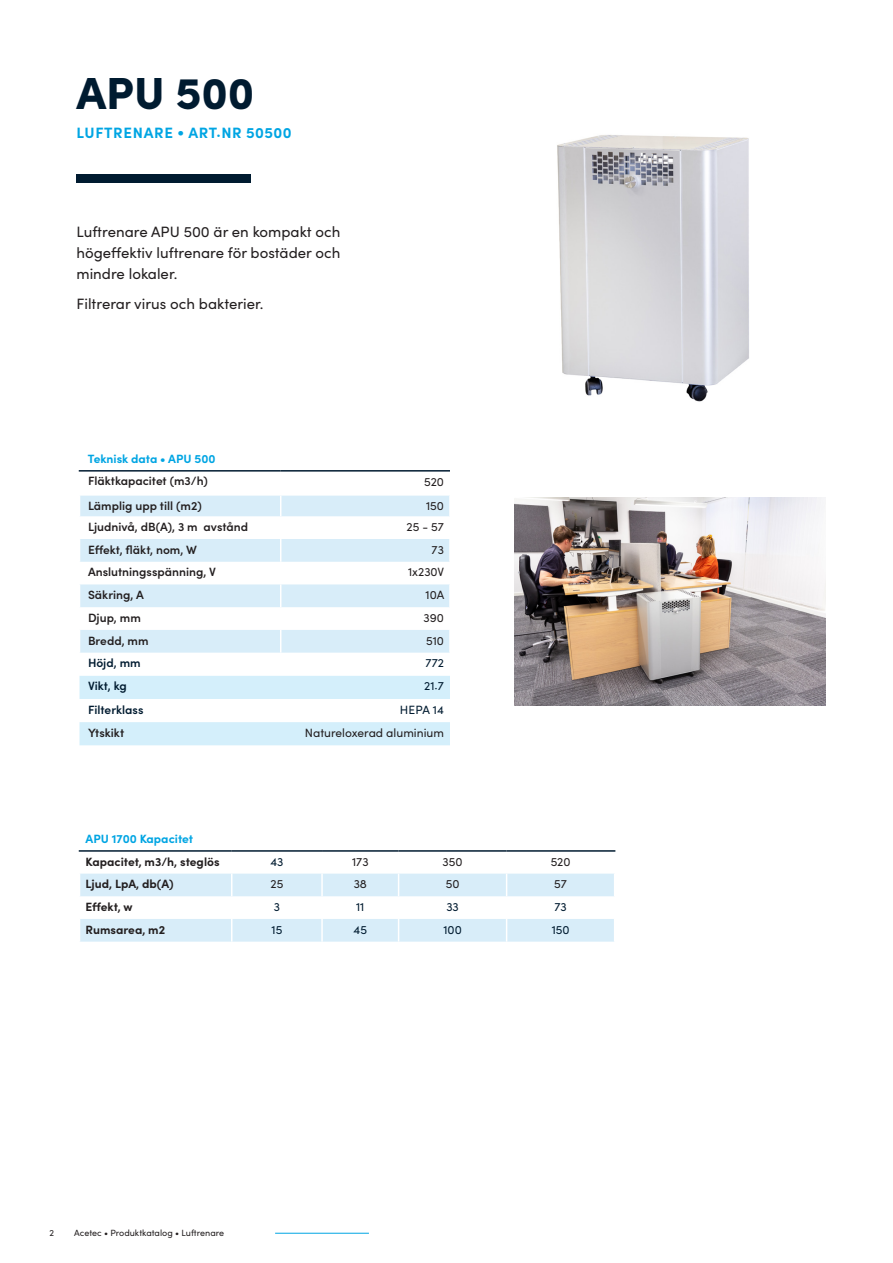
<style>
.page{position:relative;width:893px;height:1263px;background:#fff}
.page>*{position:absolute;margin:0;border:0;box-sizing:border-box;transform-origin:0 0}
.Heading-orange{font:900 45px "Sofia Pro";color:#001b30}
.Body_copy{font:15px/21px "Sofia Pro";color:#231f20;text-align:justify}
.Heading-orange-2{font:700 15px "Sofia Pro";letter-spacing:.045em;color:#00a5e3}
.Body_copy_bold{font:600 12px "Sofia Pro";color:#231f20}
.Body_copy-2{font:12px "Sofia Pro";color:#231f20}
.Body_copy_bold-2{font:700 12px "Sofia Pro";color:#231f20}
.Body_copy_bold-3{font:700 12px "Sofia Pro";color:#00a5e3}
.Body_copy-3{font:12px "Sofia Pro";color:#001b30}
.Body_copy_bold-4{font:600 12px "Sofia Pro";color:#001b30}
.t1{font:9px "Sofia Pro";color:#231f20}
</style>
<div class="page">
<hr style="left:275px;top:1233px;width:94px;height:1px;background:#00a5e3">
<div style="left:76px;top:174px;width:175px;height:9px;background:#001b30"></div>
<svg style="left:80px;top:516px;width:369px;height:137px"></svg>
<svg style="left:80px;top:676px;width:370px;height:69px"></svg>
<svg style="left:79px;top:470px;width:371px;height:46px"></svg>
<hr style="left:449px;top:496px;width:2px;height:20px;background:#fff">
<svg style="left:280px;top:539px;width:1px;height:23px"></svg>
<svg style="left:280px;top:584px;width:1px;height:23px"></svg>
<svg style="left:280px;top:630px;width:1px;height:23px"></svg>
<svg style="left:80px;top:873px;width:534px;height:69px"></svg>
<hr style="left:79px;top:850px;width:153px;height:2px;background:#001b30">
<hr style="left:232px;top:850px;width:90px;height:2px;background:#001b30">
<hr style="left:322px;top:850px;width:77px;height:2px;background:#001b30">
<hr style="left:399px;top:850px;width:108px;height:2px;background:#001b30">
<hr style="left:507px;top:850px;width:108px;height:2px;background:#001b30">
<img style="left:557px;top:135px;width:192px;height:267px">
<img style="left:514px;top:497px;width:312px;height:208px">
<p class="Heading-orange" style="left:76px;top:57px;width:180px">APU 500</p>
<p class="Heading-orange-2" style="left:77px;top:121px;width:216px">LUFTRENARE • ART.NR 50500</p>
<p class="Body_copy" style="left:77px;top:220px;width:265px">Luftrenare APU 500 är en kompakt och högeffektiv luftrenare för bostäder och mindre lokaler.</p>
<p class="Body_copy" style="left:77px;top:292px;width:189px">Filtrerar virus och bakterier.</p>
<p class="Body_copy_bold-3" style="left:88px;top:449px;width:129px">Teknisk data • APU 500</p>
<p class="Body_copy_bold" style="left:88px;top:472px;width:121px">Fläktkapacitet (m3/h)</p>
<p class="Body_copy-2" style="left:424px;top:472px;width:21px">520</p>
<p class="Body_copy_bold" style="left:88px;top:497px;width:115px">Lämplig upp till (m2)</p>
<p class="Body_copy-2" style="left:426px;top:497px;width:19px">150</p>
<p class="Body_copy_bold" style="left:88px;top:518px;width:162px">Ljudnivå, dB(A), 3 m avstånd</p>
<p class="Body_copy-2" style="left:406px;top:518px;width:39px">25 - 57</p>
<p class="Body_copy_bold" style="left:88px;top:540px;width:110px">Effekt, fläkt, nom, W</p>
<p class="Body_copy-2" style="left:432px;top:541px;width:14px">73</p>
<p class="Body_copy_bold" style="left:88px;top:563px;width:129px">Anslutningsspänning, V</p>
<p class="Body_copy-2" style="left:408px;top:563px;width:38px">1x230V</p>
<p class="Body_copy_bold" style="left:88px;top:586px;width:57px">Säkring, A</p>
<p class="Body_copy-2" style="left:425px;top:586px;width:20px">10A</p>
<p class="Body_copy_bold" style="left:88px;top:608px;width:54px">Djup, mm</p>
<p class="Body_copy-2" style="left:424px;top:609px;width:22px">390</p>
<p class="Body_copy_bold" style="left:88px;top:631px;width:62px">Bredd, mm</p>
<p class="Body_copy-2" style="left:426px;top:632px;width:19px">510</p>
<p class="Body_copy_bold-4" style="left:88px;top:654px;width:54px">Höjd, mm</p>
<p class="Body_copy-3" style="left:426px;top:654px;width:20px">772</p>
<p class="Body_copy_bold-4" style="left:88px;top:677px;width:40px">Vikt, kg</p>
<p class="Body_copy-3" style="left:424px;top:677px;width:21px">21.7</p>
<p class="Body_copy_bold-4" style="left:88px;top:700px;width:57px">Filterklass</p>
<p class="Body_copy-3" style="left:400px;top:701px;width:46px">HEPA 14</p>
<p class="Body_copy_bold" style="left:88px;top:723px;width:38px">Ytskikt</p>
<p class="Body_copy-2" style="left:305px;top:724px;width:141px">Natureloxerad aluminium</p>
<p class="Body_copy_bold-3" style="left:86px;top:829px;width:109px">APU 1700 Kapacitet</p>
<p class="Body_copy_bold-2" style="left:86px;top:852px;width:136px">Kapacitet, m3/h, steglös</p>
<p class="Body_copy-3" style="left:270px;top:853px;width:15px">43</p>
<p class="Body_copy-2" style="left:352px;top:853px;width:18px">173</p>
<p class="Body_copy-2" style="left:443px;top:853px;width:22px">350</p>
<p class="Body_copy-2" style="left:551px;top:853px;width:21px">520</p>
<p class="Body_copy_bold-2" style="left:86px;top:875px;width:90px">Ljud, LpA, db(A)</p>
<p class="Body_copy-2" style="left:270px;top:875px;width:14px">25</p>
<p class="Body_copy-2" style="left:354px;top:875px;width:15px">38</p>
<p class="Body_copy-2" style="left:446px;top:875px;width:15px">50</p>
<p class="Body_copy-2" style="left:554px;top:875px;width:14px">57</p>
<p class="Body_copy_bold-2" style="left:86px;top:897px;width:49px">Effekt, w</p>
<p class="Body_copy-3" style="left:274px;top:898px;width:8px">3</p>
<p class="Body_copy-3" style="left:356px;top:898px;width:10px">11</p>
<p class="Body_copy-3" style="left:446px;top:898px;width:14px">33</p>
<p class="Body_copy-3" style="left:554px;top:898px;width:14px">73</p>
<p class="Body_copy_bold-2" style="left:86px;top:920px;width:81px">Rumsarea, m2</p>
<p class="Body_copy-3" style="left:271px;top:921px;width:12px">15</p>
<p class="Body_copy-3" style="left:354px;top:921px;width:15px">45</p>
<p class="Body_copy-3" style="left:443px;top:921px;width:20px">100</p>
<p class="Body_copy-3" style="left:552px;top:921px;width:19px">150</p>
<p class="t1" style="left:50px;top:1226px;width:6px">2</p>
<p class="t1" style="left:74px;top:1226px;width:151px">Acetec • Produktkatalog • Luftrenare</p>
</div>
